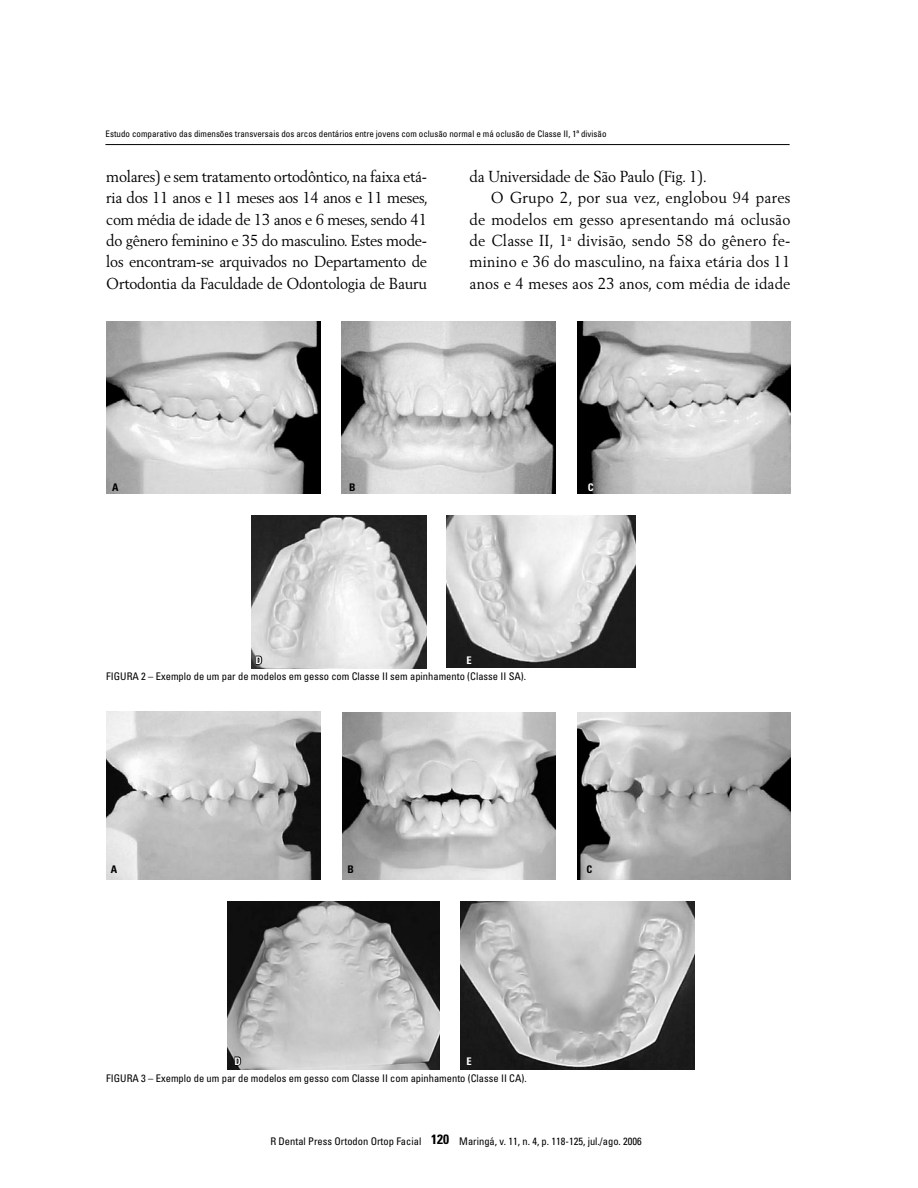
<style>
.page{position:relative;width:918px;height:1188px;background:#fff}
.page>*{position:absolute;margin:0;border:0;box-sizing:border-box;transform-origin:0 0}
.t1{font:15.75px/21.3px "Berling";letter-spacing:.015em;color:#000;text-align:justify;scale:.95 1}
.t2{font:15.75px "Berling";letter-spacing:-.015em;color:#000;scale:.95 1}
.t3{font:condensed 10.5px "Univers";color:#000}
.t4{font:700 condensed 10.5px "Univers";color:#000}
.t5{font:700 condensed 10.5px "Univers";color:#fff}
.t6{font:condensed 9px "Univers";color:#000}
.s1{font-weight:700;font-size:13.5px}
</style>
<div class="page">
<hr style="left:105px;top:144px;width:685px;height:1px;background:#000">
<img style="left:106px;top:321px;width:214px;height:173px">
<img style="left:577px;top:322px;width:213px;height:172px">
<img style="left:342px;top:322px;width:213px;height:172px">
<img style="left:447px;top:515px;width:188px;height:153px">
<img style="left:252px;top:515px;width:174px;height:153px">
<svg style="left:255px;top:655px;width:8px;height:10px"></svg>
<img style="left:342px;top:712px;width:213px;height:167px">
<img style="left:106px;top:712px;width:214px;height:167px">
<img style="left:577px;top:713px;width:213px;height:166px">
<img style="left:228px;top:902px;width:211px;height:167px">
<svg style="left:234px;top:1056px;width:8px;height:10px"></svg>
<img style="left:460px;top:902px;width:234px;height:167px">
<p class="t6" style="left:106px;top:128px;width:503px">Estudo comparativo das dimensões transversais dos arcos dentários entre jovens com oclusão normal e má oclusão de Classe II, 1ª divisão</p>
<p class="t1" style="left:106px;top:166px;width:340px">molares) e sem tratamento ortodôntico, na faixa etá&shy;ria dos 11 anos e 11 meses aos 14 anos e 11 meses, com média de idade de 13 anos e 6 meses, sendo 41 do gênero feminino e 35 do masculino. Estes mode&shy;los encontram-se arquivados no Departamento de Ortodontia da Faculdade de Odontologia de Bauru</p>
<p class="t2" style="left:470px;top:167px;width:251px">da Universidade de São Paulo (Fig. 1).</p>
<p class="t1" style="left:491px;top:187px;width:317px">O Grupo 2, por sua vez, englobou 94 pares</p>
<p class="t1" style="left:470px;top:208px;width:339px">de modelos em gesso apresentando má oclusão</p>
<p class="t1" style="left:470px;top:230px;width:339px">de Classe II, 1<sup>a</sup> divisão, sendo 58 do gênero fe-</p>
<p class="t1" style="left:470px;top:251px;width:339px">minino e 36 do masculino, na faixa etária dos 11</p>
<p class="t1" style="left:470px;top:272px;width:339px">anos e 4 meses aos 23 anos, com média de idade</p>
<p class="t4" style="left:112px;top:481px;width:8px">a</p>
<p class="t4" style="left:349px;top:481px;width:8px">B</p>
<p class="t5" style="left:588px;top:481px;width:7px">C</p>
<p class="t5" style="left:256px;top:654px;width:8px">D</p>
<p class="t5" style="left:466px;top:654px;width:7px">E</p>
<p class="t3" style="left:106px;top:670px;width:421px">Figura 2 – Exemplo de um par de modelos em gesso com Classe II sem apinhamento (Classe II SA).</p>
<p class="t4" style="left:111px;top:862px;width:8px">a</p>
<p class="t4" style="left:348px;top:862px;width:8px">B</p>
<p class="t4" style="left:586px;top:862px;width:7px">C</p>
<p class="t5" style="left:235px;top:1055px;width:8px">D</p>
<p class="t5" style="left:466px;top:1055px;width:7px">E</p>
<p class="t3" style="left:106px;top:1071px;width:422px">Figura 3 – Exemplo de um par de modelos em gesso com Classe II com apinhamento (Classe II CA).</p>
<p class="t3" style="left:270px;top:1134px;width:373px">R Dental Press Ortodon Ortop Facial <span class="s1">120</span> Maringá, v. 11, n. 4, p. 118-125, jul./ago. 2006</p>
</div>
